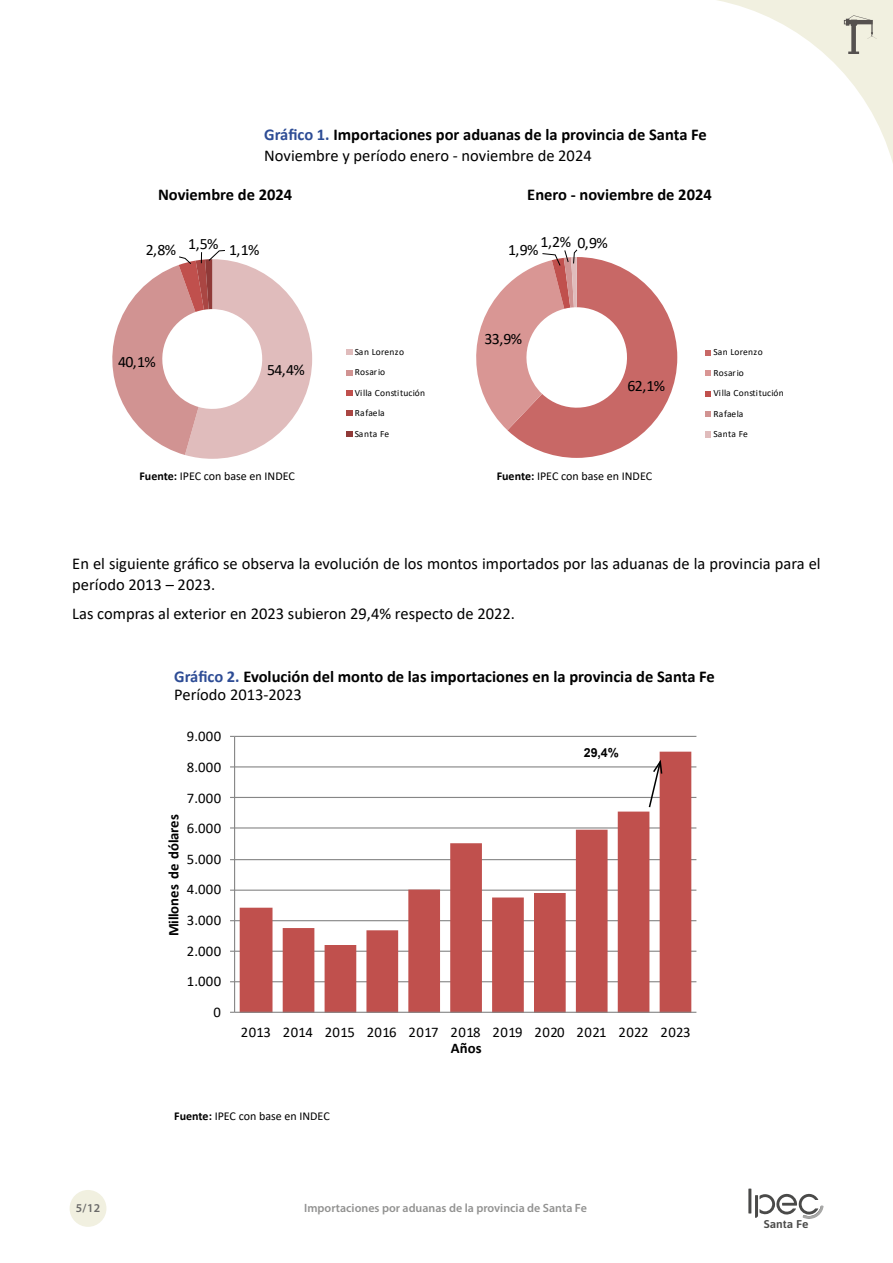
<style>
.page{position:relative;width:893px;height:1263px;background:#fff}
.page>*{position:absolute;margin:0;border:0;box-sizing:border-box;transform-origin:0 0}
.t1{font:700 16.5px/21px "Calibri";color:#000}
.t2{font:16.5px/21px "Calibri";color:#000}
.t3{font:15.9px "Calibri";letter-spacing:-.04em;color:#000}
.t4{font:14.7px "Calibri";letter-spacing:.03em;color:#000}
.t5{font:700 14.7px "Calibri";color:#000}
.t6{font:700 12.45px "Arial";color:#000}
.t7{font:12px "Calibri";color:#000}
.t8{font:600 12px "Myriad Pro";color:#929291}
.t9{font:600 12px "Myriad Pro";color:#6a6a69}
.t10{font:600 11.25px "Asap";color:#4a4a49;scale:1.06 1}
.t11{font:9.45px/20.4px "Calibri";letter-spacing:.025em;color:#000}
.s1{color:#2d4c95}
.s2{font-weight:400}
.s3{font-weight:700}
</style>
<div class="page">
<div style="left:70px;top:1190px;width:36px;height:37px;background:#f1f0e0;border-radius:50%"></div>
<hr style="left:748px;top:1188px;width:3px;height:25px;background:#4a4a49">
<svg style="left:755px;top:1193px;width:69px;height:26px"></svg>
<svg style="left:717px;top:0;width:176px;height:163px"></svg>
<svg style="left:347px;top:349px;width:6px;height:5px"></svg>
<svg style="left:347px;top:370px;width:6px;height:5px"></svg>
<svg style="left:347px;top:390px;width:6px;height:5px"></svg>
<svg style="left:347px;top:410px;width:6px;height:5px"></svg>
<svg style="left:347px;top:431px;width:6px;height:6px"></svg>
<svg style="left:706px;top:350px;width:5px;height:5px"></svg>
<svg style="left:706px;top:370px;width:5px;height:5px"></svg>
<svg style="left:706px;top:391px;width:5px;height:5px"></svg>
<svg style="left:706px;top:411px;width:5px;height:5px"></svg>
<svg style="left:706px;top:431px;width:5px;height:6px"></svg>
<hr style="left:235px;top:981px;width:461px;height:1px;background:#868686">
<hr style="left:235px;top:951px;width:461px;height:1px;background:#868686">
<hr style="left:235px;top:920px;width:461px;height:1px;background:#868686">
<hr style="left:235px;top:889px;width:461px;height:2px;background:#868686">
<hr style="left:235px;top:859px;width:461px;height:1px;background:#868686">
<hr style="left:235px;top:827px;width:461px;height:1px;background:#868686">
<hr style="left:235px;top:797px;width:461px;height:1px;background:#868686">
<hr style="left:235px;top:766px;width:461px;height:1px;background:#868686">
<hr style="left:235px;top:736px;width:461px;height:1px;background:#868686">
<svg style="left:240px;top:752px;width:451px;height:260px"></svg>
<hr style="left:234px;top:736px;width:1px;height:276px;background:#868686">
<hr style="left:235px;top:1012px;width:461px;height:1px;background:#868686">
<svg style="left:648px;top:757px;width:15px;height:52px"></svg>
<svg style="left:112px;top:250px;width:200px;height:209px"></svg>
<svg style="left:476px;top:249px;width:201px;height:209px"></svg>
<p class="t1" style="left:264px;top:124px;width:444px"><span class="s1">Gráfico 1.</span> Importaciones por aduanas de la provincia de Santa Fe<br><span class="s2">Noviembre y período enero - noviembre de 2024</span></p>
<p class="t1" style="left:158px;top:184px;width:136px">Noviembre de 2024</p>
<p class="t1" style="left:527px;top:184px;width:186px">Enero - noviembre de 2024</p>
<p class="t3" style="left:146px;top:238px;width:115px">2,8% 1,5% 1,1%</p>
<p class="t3" style="left:118px;top:350px;width:39px">40,1%</p>
<p class="t3" style="left:267px;top:358px;width:39px">54,4%</p>
<p class="t11" style="left:355px;top:341px;width:72px">San Lorenzo<br>Rosario<br>Villa Constitución<br>Rafaela<br>Santa Fe</p>
<p class="t3" style="left:541px;top:231px;width:69px">1,2% 0,9%</p>
<p class="t3" style="left:508px;top:239px;width:32px">1,9%</p>
<p class="t3" style="left:484px;top:327px;width:39px">33,9%</p>
<p class="t3" style="left:627px;top:374px;width:39px">62,1%</p>
<p class="t7" style="left:139px;top:468px;width:157px"><span class="s3">Fuente:</span> IPEC con base en INDEC</p>
<p class="t7" style="left:497px;top:468px;width:157px"><span class="s3">Fuente:</span> IPEC con base en INDEC</p>
<p class="t11" style="left:713px;top:342px;width:72px">San Lorenzo<br>Rosario<br>Villa Constitución<br>Rafaela<br>Santa Fe</p>
<p class="t2" style="left:72px;top:552px;width:750px">En el siguiente gráfico se observa la evolución de los montos importados por las aduanas de la provincia para el período 2013 – 2023.</p>
<p class="t2" style="left:72px;top:603px;width:444px">Las compras al exterior en 2023 subieron 29,4% respecto de 2022.</p>
<p class="t1" style="left:174px;top:667px;width:542px;line-height:18px"><span class="s1">Gráfico 2.</span> Evolución del monto de las importaciones en la provincia de Santa Fe<br><span class="s2">Período 2013-2023</span></p>
<p class="t4" style="left:187px;top:726px;width:36px">9.000</p>
<p class="t4" style="left:187px;top:757px;width:36px">8.000</p>
<p class="t5" style="left:163px;top:936px;width:124px;rotate:-90deg">Millones de dólares</p>
<p class="t4" style="left:187px;top:787px;width:36px">7.000</p>
<p class="t4" style="left:187px;top:818px;width:36px">6.000</p>
<p class="t4" style="left:187px;top:849px;width:36px">5.000</p>
<p class="t4" style="left:187px;top:879px;width:36px">4.000</p>
<p class="t4" style="left:187px;top:910px;width:36px">3.000</p>
<p class="t4" style="left:187px;top:941px;width:36px">2.000</p>
<p class="t4" style="left:187px;top:971px;width:36px">1.000</p>
<p class="t4" style="left:213px;top:1002px;width:9px">0</p>
<p class="t6" style="left:584px;top:743px;width:36px">29,4%</p>
<p class="t4" style="left:241px;top:1021px;width:451px">2013 2014 2015 2016 2017 2018 2019 2020 2021 2022 2023</p>
<p class="t5" style="left:451px;top:1038px;width:32px">Años</p>
<p class="t7" style="left:174px;top:1107px;width:157px"><span class="s3">Fuente:</span> IPEC con base en INDEC</p>
<p class="t9" style="left:76px;top:1200px;width:26px">5/12</p>
<p class="t8" style="left:304px;top:1200px;width:284px">Importaciones por aduanas de la provincia de Santa Fe</p>
<p class="t10" style="left:764px;top:1216px;width:44px">Santa Fe</p>
</div>
